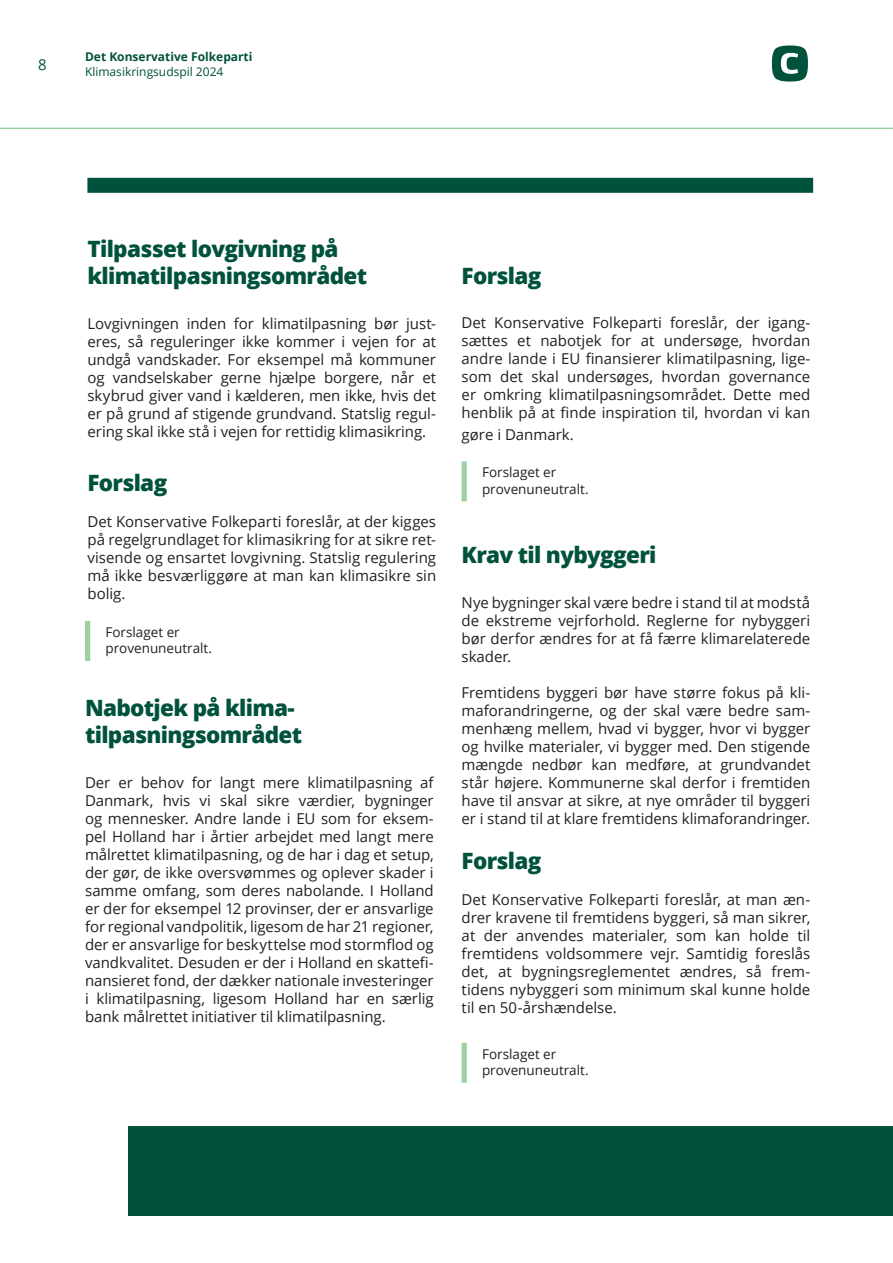
<style>
.page{position:relative;width:893px;height:1263px;background:#fff}
.page>*{position:absolute;margin:0;border:0;box-sizing:border-box;transform-origin:0 0}
.t1{font:800 22.5px/27px "Open Sans";letter-spacing:-.03em;color:#00523c}
.t2{font:15px/18px "Open Sans";color:#231f20;text-align:justify}
.t3{font:15px "Open Sans";color:#00523c}
.t4{font:13.5px/16.5px "Open Sans";color:#231f20}
.t5{font:700 12px "Open Sans";color:#00523c}
.t6{font:12px "Open Sans";color:#00523c}
</style>
<div class="page">
<svg style="left:772px;top:46px;width:36px;height:36px"></svg>
<div style="left:87px;top:178px;width:726px;height:15px;background:#00523c"></div>
<div style="left:85px;top:621px;width:5px;height:40px;background:#9cd1a0"></div>
<div style="left:462px;top:461px;width:5px;height:40px;background:#9cd1a0"></div>
<div style="left:462px;top:1043px;width:5px;height:40px;background:#9cd1a0"></div>
<div style="left:128px;top:1126px;width:765px;height:90px;background:#00523c"></div>
<hr style="left:0;top:128px;width:893px;height:1px;background:#9cd1a0">
<p class="t3" style="left:38px;top:57px;width:10px">8</p>
<p class="t5" style="left:85px;top:52px;width:169px">Det Konservative Folkeparti</p>
<p class="t6" style="left:85px;top:67px;width:140px">Klimasikringsudspil 2024</p>
<h1 class="t1" style="left:87px;top:237px;width:281px">Tilpasset lovgivning på klimatilpasningsområdet</h1>
<p class="t2" style="left:87px;top:316px;width:350px">Lovgivningen inden for klimatilpasning bør just&shy;eres, så reguleringer ikke kommer i vejen for at undgå vandskader. For eksempel må kommuner og vandselskaber gerne hjælpe borgere, når et skybrud giver vand i kælderen, men ikke, hvis det er på grund af stigende grundvand. Statslig regul&shy;ering skal ikke stå i vejen for rettidig klimasikring.</p>
<h1 class="t1" style="left:87px;top:471px;width:81px">Forslag</h1>
<p class="t2" style="left:87px;top:514px;width:350px">Det Konservative Folkeparti foreslår, at der kigges på regelgrundlaget for klimasikring for at sikre ret&shy;visende og ensartet lovgivning. Statslig regulering må ikke besværliggøre at man kan klimasikre sin bolig.</p>
<p class="t4" style="left:105px;top:625px;width:108px">Forslaget er provenuneutralt.</p>
<h1 class="t1" style="left:85px;top:696px;width:219px">Nabotjek på klima&shy;tilpasningsområdet</h1>
<p class="t2" style="left:85px;top:775px;width:350px">Der er behov for langt mere klimatilpasning af Danmark, hvis vi skal sikre værdier, bygninger og mennesker. Andre lande i EU som for eksem&shy;pel Holland har i årtier arbejdet med langt mere målrettet klimatilpasning, og de har i dag et setup, der gør, de ikke oversvømmes og oplever skader i samme omfang, som deres nabolande. I Holland er der for eksempel 12 provinser, der er ansvarlige for regional vandpolitik, ligesom de har 21 regioner, der er ansvarlige for beskyttelse mod stormflod og vandkvalitet. Desuden er der i Holland en skattefi&shy;nansieret fond, der dækker nationale investeringer i klimatilpasning, ligesom Holland har en særlig bank målrettet initiativer til klimatilpasning.</p>
<h1 class="t1" style="left:462px;top:264px;width:81px">Forslag</h1>
<p class="t2" style="left:462px;top:315px;width:350px">Det Konservative Folkeparti foreslår, der igang&shy;sættes et nabotjek for at undersøge, hvordan andre lande i EU finansierer klimatilpasning, lige&shy;som det skal undersøges, hvordan governance er omkring klimatilpasningsområdet. Dette med henblik på at finde inspiration til, hvordan vi kan</p>
<p class="t2" style="left:462px;top:427px;width:114px">gøre i Danmark.</p>
<p class="t4" style="left:482px;top:465px;width:108px">Forslaget er provenuneutralt.</p>
<h1 class="t1" style="left:462px;top:543px;width:196px">Krav til nybyggeri</h1>
<p class="t2" style="left:462px;top:595px;width:350px">Nye bygninger skal være bedre i stand til at modstå de ekstreme vejrforhold. Reglerne for nybyggeri bør derfor ændres for at få færre klimarelaterede skader.</p>
<p class="t2" style="left:462px;top:685px;width:350px">Fremtidens byggeri bør have større fokus på kli&shy;maforandringerne, og der skal være bedre sam&shy;menhæng mellem, hvad vi bygger, hvor vi bygger og hvilke materialer, vi bygger med. Den stigende mængde nedbør kan medføre, at grundvandet står højere. Kommunerne skal derfor i fremtiden have til ansvar at sikre, at nye områder til byggeri er i stand til at klare fremtidens klimaforandringer.</p>
<h1 class="t1" style="left:462px;top:849px;width:81px">Forslag</h1>
<p class="t2" style="left:462px;top:892px;width:350px">Det Konservative Folkeparti foreslår, at man æn&shy;drer kravene til fremtidens byggeri, så man sikrer, at der anvendes materialer, som kan holde til fremtidens voldsommere vejr. Samtidig foreslås det, at bygningsreglementet ændres, så frem&shy;tidens nybyggeri som minimum skal kunne holde til en 50-årshændelse.</p>
<p class="t4" style="left:482px;top:1046px;width:108px">Forslaget er provenuneutralt.</p>
</div>
